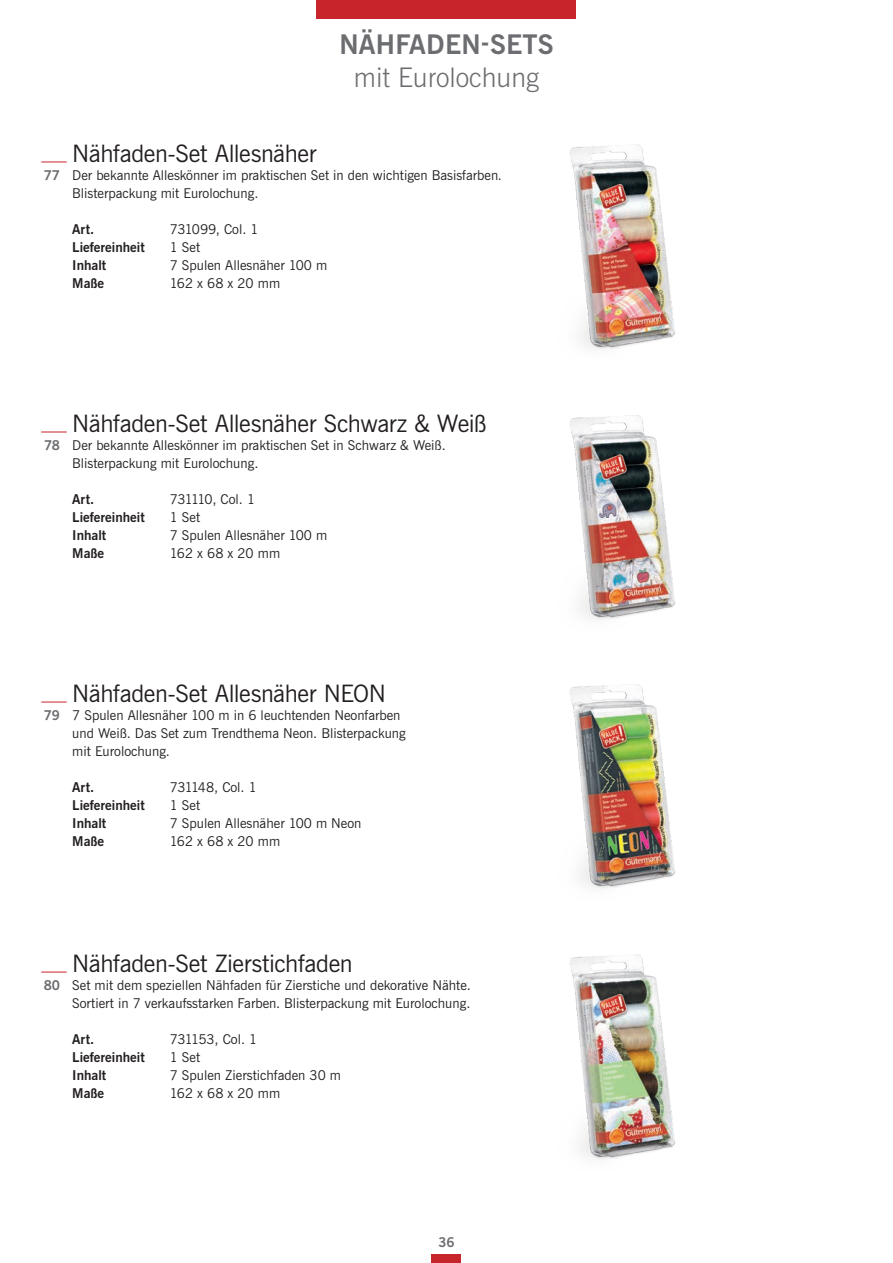
<style>
.page{position:relative;width:893px;height:1263px;background:#fff}
.page>*{position:absolute;margin:0;border:0;box-sizing:border-box;transform-origin:0 0}
.t1{font:300 27px "News Gothic L";color:#6c6d70}
.t2{font:700 27px "News Gothic";letter-spacing:.01em;color:#6c6d70}
.t3{font:24px "News Gothic";letter-spacing:-.02em;color:#231f20}
.t4{font:13.5px/18px "News Gothic";color:#231f20}
.t5{font:700 13.5px "News Gothic";color:#231f20}
.t6{font:13.5px "News Gothic";letter-spacing:-.04em;color:#231f20}
.t7{font:700 13.5px "News Gothic";color:#6c6d70}
</style>
<div class="page">
<div style="left:432px;top:1254px;width:29px;height:9px;background:#c8242b"></div>
<div style="left:317px;top:0;width:259px;height:19px;background:#c8242b"></div>
<img style="left:570px;top:144px;width:105px;height:191px">
<img style="left:570px;top:335px;width:105px;height:285px">
<img style="left:570px;top:954px;width:105px;height:206px">
<img style="left:570px;top:684px;width:105px;height:205px">
<svg style="left:41px;top:432px;width:26px;height:1px"></svg>
<svg style="left:41px;top:162px;width:26px;height:1px"></svg>
<svg style="left:41px;top:702px;width:26px;height:1px"></svg>
<svg style="left:41px;top:972px;width:26px;height:1px"></svg>
<h1 class="t2" style="left:339px;top:26px;width:216px">NÄHFADEN-SETS</h1>
<h1 class="t1" style="left:354px;top:60px;width:187px">mit Eurolochung</h1>
<p class="t7" style="left:44px;top:166px;width:18px">77</p>
<h2 class="t3" style="left:72px;top:138px;width:246px">Nähfaden-Set Allesnäher</h2>
<p class="t4" style="left:72px;top:167px;width:431px">Der bekannte Alleskönner im praktischen Set in den wichtigen Basisfarben.<br>Blisterpackung mit Eurolochung.</p>
<p class="t5" style="left:72px;top:220px;width:23px">Art.</p>
<p class="t4" style="left:170px;top:221px;width:90px">731099, Col. 1</p>
<p class="t5" style="left:72px;top:238px;width:74px">Liefereinheit</p>
<p class="t4" style="left:170px;top:239px;width:32px">1 Set</p>
<p class="t5" style="left:72px;top:256px;width:36px">Inhalt</p>
<p class="t4" style="left:170px;top:257px;width:159px">7 Spulen Allesnäher 100 m</p>
<p class="t5" style="left:72px;top:274px;width:34px">Maße</p>
<p class="t4" style="left:170px;top:275px;width:112px">162 x 68 x 20 mm</p>
<p class="t7" style="left:44px;top:436px;width:17px">78</p>
<h2 class="t3" style="left:72px;top:408px;width:416px">Nähfaden-Set Allesnäher Schwarz &amp; Weiß</h2>
<p class="t4" style="left:72px;top:437px;width:375px">Der bekannte Alleskönner im praktischen Set in Schwarz &amp; Weiß.<br>Blisterpackung mit Eurolochung.</p>
<p class="t5" style="left:72px;top:490px;width:23px">Art.</p>
<p class="t6" style="left:170px;top:490px;width:87px">731110, Col. 1</p>
<p class="t5" style="left:72px;top:508px;width:74px">Liefereinheit</p>
<p class="t4" style="left:170px;top:509px;width:32px">1 Set</p>
<p class="t5" style="left:72px;top:526px;width:36px">Inhalt</p>
<p class="t4" style="left:170px;top:527px;width:159px">7 Spulen Allesnäher 100 m</p>
<p class="t5" style="left:72px;top:544px;width:34px">Maße</p>
<p class="t4" style="left:170px;top:544px;width:112px">162 x 68 x 20 mm</p>
<p class="t7" style="left:44px;top:706px;width:18px">79</p>
<h2 class="t3" style="left:72px;top:678px;width:315px">Nähfaden-Set Allesnäher NEON</h2>
<p class="t4" style="left:72px;top:707px;width:335px">7 Spulen Allesnäher 100 m in 6 leuchtenden Neonfarben und Weiß. Das Set zum Trendthema Neon. Blisterpackung mit Eurolochung.</p>
<p class="t5" style="left:72px;top:778px;width:23px">Art.</p>
<p class="t6" style="left:170px;top:778px;width:89px">731148, Col. 1</p>
<p class="t5" style="left:72px;top:796px;width:74px">Liefereinheit</p>
<p class="t4" style="left:170px;top:797px;width:32px">1 Set</p>
<p class="t5" style="left:72px;top:814px;width:36px">Inhalt</p>
<p class="t4" style="left:170px;top:815px;width:193px">7 Spulen Allesnäher 100 m Neon</p>
<p class="t5" style="left:72px;top:832px;width:34px">Maße</p>
<p class="t4" style="left:170px;top:833px;width:112px">162 x 68 x 20 mm</p>
<p class="t7" style="left:44px;top:976px;width:18px">80</p>
<h2 class="t3" style="left:72px;top:948px;width:282px">Nähfaden-Set Zierstichfaden</h2>
<p class="t4" style="left:72px;top:977px;width:400px">Set mit dem speziellen Nähfaden für Zierstiche und dekorative Nähte.<br>Sortiert in 7 verkaufsstarken Farben. Blisterpackung mit Eurolochung.</p>
<p class="t5" style="left:72px;top:1030px;width:23px">Art.</p>
<p class="t6" style="left:170px;top:1030px;width:89px">731153, Col. 1</p>
<p class="t5" style="left:72px;top:1048px;width:74px">Liefereinheit</p>
<p class="t4" style="left:170px;top:1049px;width:32px">1 Set</p>
<p class="t5" style="left:72px;top:1066px;width:36px">Inhalt</p>
<p class="t4" style="left:170px;top:1067px;width:173px">7 Spulen Zierstichfaden 30 m</p>
<p class="t5" style="left:72px;top:1084px;width:34px">Maße</p>
<p class="t4" style="left:170px;top:1085px;width:112px">162 x 68 x 20 mm</p>
<p class="t7" style="left:438px;top:1233px;width:18px">36</p>
</div>
